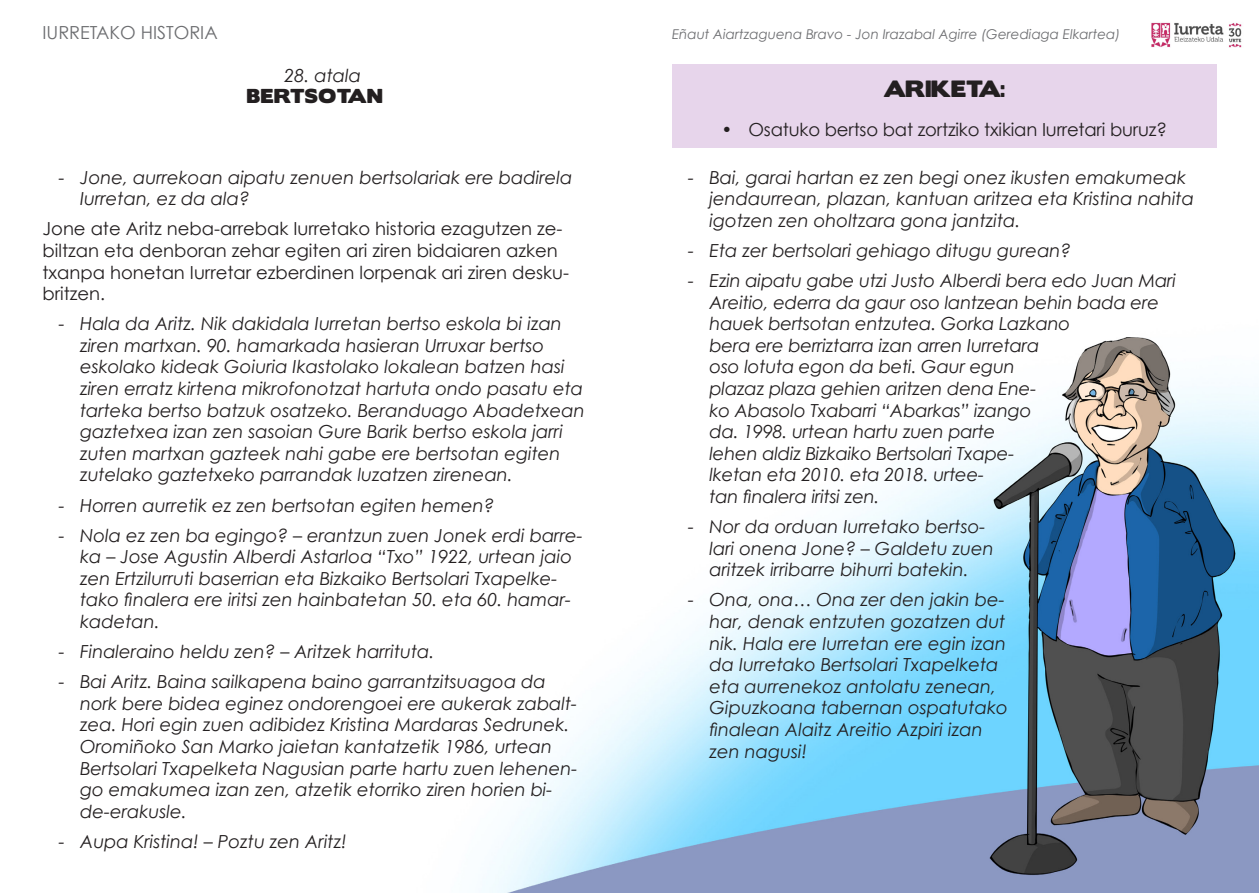
<style>
.page{position:relative;width:1259px;height:893px;background:#fff}
.page>*{position:absolute;margin:0;border:0;box-sizing:border-box;transform-origin:0 0}
.t1{font:21px "Boris Black Bloxx";color:#231f20}
.Elkarrizketak{font:italic 18px/21.6px "Century Gothic";color:#231f20}
.Testua{font:18px/21.6px "Century Gothic";color:#231f20}
.t2{font:18px "Century Gothic";color:#6c6d70}
.izenburua{font:18px "Boris Black Bloxx";letter-spacing:.025em;color:#231f20}
.t3{font:italic 13.5px "Century Gothic";color:#6c6d70}
</style>
<div class="page">
<img style="left:1151px;top:22px;width:91px;height:26px">
<img style="left:481px;top:98px;width:778px;height:795px">
<div style="left:672px;top:64px;width:544px;height:84px;background:#e7d5eb"></div>
<p class="t2" style="left:43px;top:22px;width:177px">IURRETAKO HISTORIA</p>
<p class="t3" style="left:672px;top:26px;width:450px">Eñaut Aiartzaguena Bravo - Jon Irazabal Agirre (Gerediaga Elkartea)</p>
<p class="Elkarrizketak" style="left:285px;top:64px;width:78px">28. atala</p>
<p class="izenburua" style="left:247px;top:82px;width:137px">BERTSOTAN</p>
<p class="t1" style="left:883px;top:73px;width:123px">ARIKETA:</p>
<p class="Testua" style="left:721px;top:118px;width:447px">• Osatuko bertso bat zortziko txikian Iurretari buruz?</p>
<p class="Elkarrizketak" style="left:80px;top:166px;width:494px;text-indent:-21px">- Jone, aurrekoan aipatu zenuen bertsolariak ere badirela<br>Iurretan, ez da ala?</p>
<p class="Testua" style="left:43px;top:218px;width:528px">Jone ate Aritz neba-arrebak Iurretako historia ezagutzen ze&shy;biltzan eta denboran zehar egiten ari ziren bidaiaren azken txanpa honetan Iurretar ezberdinen lorpenak ari ziren desku&shy;britzen.</p>
<p class="Elkarrizketak" style="left:80px;top:313px;width:506px;text-indent:-21px">- Hala da Aritz. Nik dakidala Iurretan bertso eskola bi izan ziren martxan. 90. hamarkada hasieran Urruxar bertso eskolako kideak Goiuria Ikastolako lokalean batzen hasi ziren erratz kirtena mikrofonotzat hartuta ondo pasatu eta tarteka bertso batzuk osatzeko. Beranduago Abadetxean gaztetxea izan zen sasoian Gure Barik bertso eskola jarri zuten martxan gazteek nahi gabe ere bertsotan egiten zutelako gaztetxeko parrandak luzatzen zirenean.</p>
<p class="Elkarrizketak" style="left:59px;top:494px;width:437px">- Horren aurretik ez zen bertsotan egiten hemen?</p>
<p class="Elkarrizketak" style="left:80px;top:524px;width:504px;text-indent:-21px">- Nola ez zen ba egingo? – erantzun zuen Jonek erdi barre&shy;ka – Jose Agustin Alberdi Astarloa “Txo” 1922, urtean jaio zen Ertzilurruti baserrian eta Bizkaiko Bertsolari Txapelke&shy;tako finalera ere iritsi zen hainbatetan 50. eta 60. hamar&shy;kadetan.</p>
<p class="Elkarrizketak" style="left:59px;top:641px;width:377px">- Finaleraino heldu zen? – Aritzek harrituta.</p>
<p class="Elkarrizketak" style="left:80px;top:671px;width:499px;text-indent:-21px">- Bai Aritz. Baina sailkapena baino garrantzitsuagoa da nork bere bidea eginez ondorengoei ere aukerak zabalt&shy;zea. Hori egin zuen adibidez Kristina Mardaras Sedrunek.<br>Oromiñoko San Marko jaietan kantatzetik 1986, urtean Bertsolari Txapelketa Nagusian parte hartu zuen lehenen&shy;go emakumea izan zen, atzetik etorriko ziren horien bi&shy;de-erakusle.</p>
<p class="Elkarrizketak" style="left:59px;top:830px;width:289px">- Aupa Kristina! – Poztu zen Aritz!</p>
<p class="Elkarrizketak" style="left:709px;top:166px;width:486px;text-indent:-21px">- Bai, garai hartan ez zen begi onez ikusten emakumeak jendaurrean, plazan, kantuan aritzea eta Kristina nahita igotzen zen oholtzara gona jantzita.</p>
<p class="Elkarrizketak" style="left:688px;top:239px;width:384px">- Eta zer bertsolari gehiago ditugu gurean?</p>
<p class="Elkarrizketak" style="left:709px;top:269px;width:468px;text-indent:-21px">- Ezin aipatu gabe utzi Justo Alberdi bera edo Juan Mari Areitio, ederra da gaur oso lantzean behin bada ere hauek bertsotan entzutea. Gorka Lazkano<br>bera ere berriztarra izan arren Iurretara<br>oso lotuta egon da beti. Gaur egun<br>plazaz plaza gehien aritzen dena Ene-<br>ko Abasolo Txabarri “Abarkas” izango<br>da. 1998. urtean hartu zuen parte<br>lehen aldiz Bizkaiko Bertsolari Txape-<br>lketan eta 2010. eta 2018. urtee-<br>tan finalera iritsi zen.</p>
<p class="Elkarrizketak" style="left:709px;top:516px;width:286px;text-indent:-21px">- Nor da orduan Iurretako bertso&shy;lari onena Jone? – Galdetu zuen aritzek irribarre bihurri batekin.</p>
<p class="Elkarrizketak" style="left:709px;top:589px;width:300px;text-indent:-21px">- Ona, ona… Ona zer den jakin be&shy;har, denak entzuten gozatzen dut nik. Hala ere Iurretan ere egin izan da Iurretako Bertsolari Txapelketa eta aurrenekoz antolatu zenean,<br>Gipuzkoana tabernan ospatutako finalean Alaitz Areitio Azpiri izan zen nagusi!</p>
</div>
